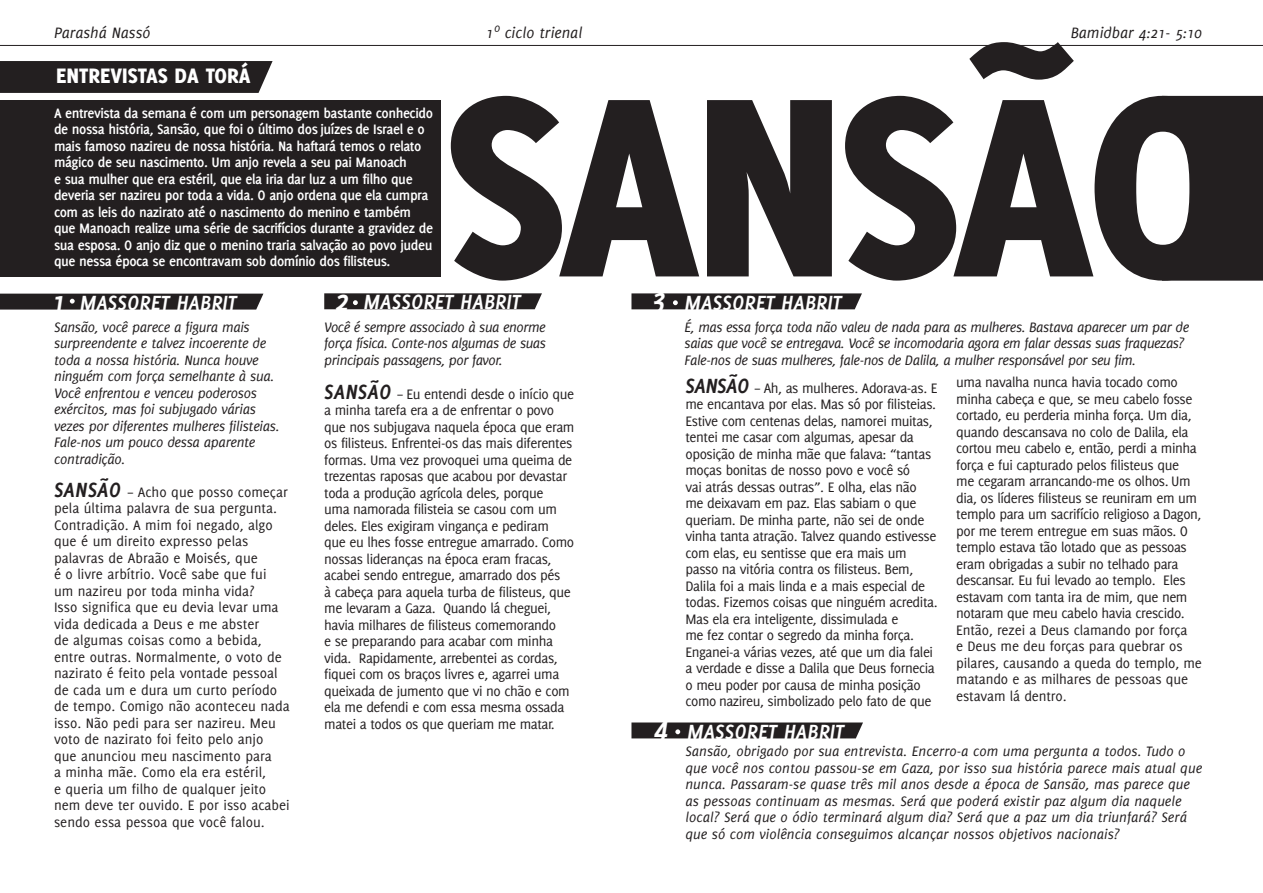
<style>
.page{position:relative;width:1263px;height:893px;background:#fff}
.page>*{position:absolute;margin:0;border:0;box-sizing:border-box;transform-origin:0 0}
.t1{font:800 279.9px "Delicious";letter-spacing:-.03em;color:#231f20}
.t2{font:italic 700 32.4px "Delicious";color:#fff}
.t3{font:800 22.95px "Delicious";color:#fff}
.t4{font:italic 700 22.5px "Delicious";color:#fff}
.Fio_data_capa{font:italic 16.5px "Delicious";color:#231f20}
.t5{font:15px/16.5px "Delicious";letter-spacing:-.03em;color:#231f20}
.t6{font:15px/16.5px "Delicious";color:#231f20}
.t7{font:italic 15px/16.5px "Delicious";letter-spacing:-.02em;color:#231f20}
.t8{font:700 15px/16.5px "Delicious";letter-spacing:-.03em;color:#fff}
.t9{font:italic 15px/16.5px "Delicious";color:#231f20}
.s1{font-weight:700;font-style:italic;font-size:22.5px}
</style>
<div class="page">
<div style="left:0;top:61px;width:273px;height:32px;background:#231f20"></div>
<svg style="left:0;top:294px;width:263px;height:16px;background:#2c2829"></svg>
<hr style="left:0;top:45px;width:1263px;height:1px;background:#231f20">
<svg style="left:324px;top:293px;width:218px;height:16px;background:#2c2829"></svg>
<svg style="left:631px;top:293px;width:231px;height:16px;background:#2d292a"></svg>
<svg style="left:631px;top:722px;width:232px;height:16px;background:#2e2a2b"></svg>
<div style="left:0;top:100px;width:440px;height:176px;background:#231f20"></div>
<svg style="left:1162px;top:96px;width:101px;height:185px"></svg>
<p class="Fio_data_capa" style="left:54px;top:24px;width:98px">Parashá Nassó</p>
<p class="Fio_data_capa" style="left:486px;top:24px;width:98px">1º ciclo trienal</p>
<p class="Fio_data_capa" style="left:1071px;top:24px;width:133px">Bamidbar 4:21- 5:10</p>
<p class="t1" style="left:444px;top:23px;width:797px">SANSÃO</p>
<p class="t2" style="left:651px;top:280px;width:16px">3</p>
<p class="t4" style="left:685px;top:289px;width:158px">MASSORET HABRIT</p>
<p class="t3" style="left:56px;top:62px;width:196px">ENTREVISTAS DA TORÁ</p>
<p class="t8" style="left:54px;top:105px;width:381px">A entrevista da semana é com um personagem bastante conhecido de nossa história, Sansão, que foi o último dos juízes de Israel e o mais famoso nazireu de nossa história. Na haftará temos o relato mágico de seu nascimento. Um anjo revela a seu pai Manoach<br>e sua mulher que era estéril, que ela iria dar luz a um filho que deveria ser nazireu por toda a vida. O anjo ordena que ela cumpra com as leis do nazirato até o nascimento do menino e também que Manoach realize uma série de sacrifícios durante a gravidez de sua esposa. O anjo diz que o menino traria salvação ao povo judeu que nessa época se encontravam sob domínio dos filisteus.</p>
<p class="t2" style="left:335px;top:282px;width:16px">2</p>
<p class="t4" style="left:364px;top:289px;width:158px">MASSORET HABRIT</p>
<p class="t4" style="left:80px;top:290px;width:158px">MASSORET HABRIT</p>
<p class="t7" style="left:54px;top:318px;width:227px">Sansão, você parece a figura mais surpreendente e talvez incoerente de toda a nossa história. Nunca houve ninguém com força semelhante à sua.<br>Você enfrentou e venceu poderosos exércitos, mas foi subjugado várias vezes por diferentes mulheres filisteias.<br>Fale-nos um pouco dessa aparente contradição.</p>
<p class="t6" style="left:54px;top:483px;width:237px"><span class="s1">SANSÃO</span> – Acho que posso começar pela última palavra de sua pergunta.<br>Contradição. A mim foi negado, algo que é um direito expresso pelas palavras de Abraão e Moisés, que<br>é o livre arbítrio. Você sabe que fui<br>um nazireu por toda minha vida?<br>Isso significa que eu devia levar uma vida dedicada a Deus e me abster<br>de algumas coisas como a bebida, entre outras. Normalmente, o voto de nazirato é feito pela vontade pessoal de cada um e dura um curto período de tempo. Comigo não aconteceu nada isso. Não pedi para ser nazireu. Meu voto de nazirato foi feito pelo anjo<br>que anunciou meu nascimento para<br>a minha mãe. Como ela era estéril,<br>e queria um filho de qualquer jeito nem deve ter ouvido. E por isso acabei sendo essa pessoa que você falou.</p>
<p class="t2" style="left:52px;top:283px;width:16px">1</p>
<p class="t7" style="left:685px;top:318px;width:506px">É, mas essa força toda não valeu de nada para as mulheres. Bastava aparecer um par de saias que você se entregava. Você se incomodaria agora em falar dessas suas fraquezas?<br>Fale-nos de suas mulheres, fale-nos de Dalila, a mulher responsável por seu fim.</p>
<p class="t7" style="left:324px;top:318px;width:223px;text-align:justify">Você é sempre associado à sua enorme força física. Conte-nos algumas de suas principais passagens, por favor.</p>
<p class="t5" style="left:685px;top:380px;width:254px"><span class="s1">SANSÃO</span> – Ah, as mulheres. Adorava-as. E me encantava por elas. Mas só por filisteias.<br>Estive com centenas delas, namorei muitas, tentei me casar com algumas, apesar da oposição de minha mãe que falava: “tantas moças bonitas de nosso povo e você só<br>vai atrás dessas outras”. E olha, elas não me deixavam em paz. Elas sabiam o que queriam. De minha parte, não sei de onde vinha tanta atração. Talvez quando estivesse com elas, eu sentisse que era mais um passo na vitória contra os filisteus. Bem, Dalila foi a mais linda e a mais especial de todas. Fizemos coisas que ninguém acredita.<br>Mas ela era inteligente, dissimulada e<br>me fez contar o segredo da minha força.<br>Enganei-a várias vezes, até que um dia falei a verdade e disse a Dalila que Deus fornecia o meu poder por causa de minha posição como nazireu, simbolizado pelo fato de que</p>
<p class="t5" style="left:956px;top:374px;width:247px">uma navalha nunca havia tocado como minha cabeça e que, se meu cabelo fosse cortado, eu perderia minha força. Um dia, quando descansava no colo de Dalila, ela cortou meu cabelo e, então, perdi a minha força e fui capturado pelos filisteus que<br>me cegaram arrancando-me os olhos. Um dia, os líderes filisteus se reuniram em um templo para um sacrifício religioso a Dagon, por me terem entregue em suas mãos. O templo estava tão lotado que as pessoas eram obrigadas a subir no telhado para descansar. Eu fui levado ao templo. Eles estavam com tanta ira de mim, que nem notaram que meu cabelo havia crescido.<br>Então, rezei a Deus clamando por força<br>e Deus me deu forças para quebrar os pilares, causando a queda do templo, me matando e as milhares de pessoas que estavam lá dentro.</p>
<p class="t5" style="left:324px;top:385px;width:252px"><span class="s1">SANSÃO</span> – Eu entendi desde o início que a minha tarefa era a de enfrentar o povo que nos subjugava naquela época que eram os filisteus. Enfrentei-os das mais diferentes formas. Uma vez provoquei uma queima de trezentas raposas que acabou por devastar toda a produção agrícola deles, porque<br>uma namorada filisteia se casou com um deles. Eles exigiram vingança e pediram<br>que eu lhes fosse entregue amarrado. Como nossas lideranças na época eram fracas, acabei sendo entregue, amarrado dos pés<br>à cabeça para aquela turba de filisteus, que me levaram a Gaza. Quando lá cheguei, havia milhares de filisteus comemorando<br>e se preparando para acabar com minha vida. Rapidamente, arrebentei as cordas, fiquei com os braços livres e, agarrei uma queixada de jumento que vi no chão e com ela me defendi e com essa mesma ossada matei a todos os que queriam me matar.</p>
<p class="t2" style="left:654px;top:708px;width:16px">4</p>
<p class="t4" style="left:687px;top:718px;width:158px">MASSORET HABRIT</p>
<p class="t9" style="left:685px;top:743px;width:518px">Sansão, obrigado por sua entrevista. Encerro-a com uma pergunta a todos. Tudo o que você nos contou passou-se em Gaza, por isso sua história parece mais atual que nunca. Passaram-se quase três mil anos desde a época de Sansão, mas parece que as pessoas continuam as mesmas. Será que poderá existir paz algum dia naquele local? Será que o ódio terminará algum dia? Será que a paz um dia triunfará? Será que só com violência conseguimos alcançar nossos objetivos nacionais?</p>
</div>
